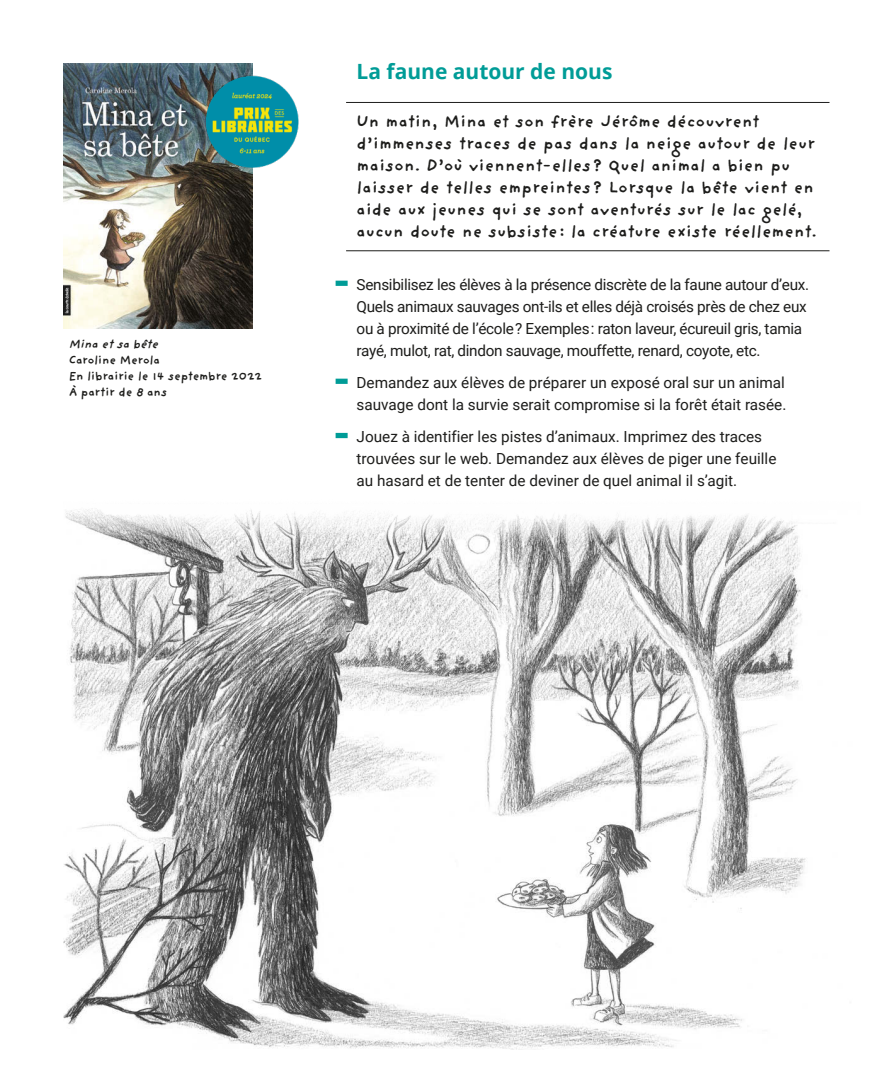
<style>
.page{position:relative;width:882px;height:1071px;background:#fff}
.page>*{position:absolute;margin:0;border:0;box-sizing:border-box;transform-origin:0 0}
.titre{font:700 21px "Open Sans";color:#009c97}
.intro{font:700 17.15px/21.9px "Providence Sans";letter-spacing:.01em;color:#1d1d1b}
.txt{font:15.4px/21.9px "Roboto";color:#1d1d1b}
.txt-2{font:15.4px/21.9px "Roboto";letter-spacing:-.02em;color:#1d1d1b}
.info_C1{font:700 12.25px/15.8px "Providence Sans";letter-spacing:-.02em;color:#1d1d1b}
.s1{font-style:italic}
</style>
<div class="page">
<img style="left:63px;top:508px;width:743px;height:542px">
<hr style="left:346px;top:102px;width:484px;height:1px;background:#1d1d1b">
<hr style="left:346px;top:250px;width:484px;height:1px;background:#1d1d1b">
<div style="left:336px;top:281px;width:12px;height:5px;background:#009c97"></div>
<div style="left:336px;top:379px;width:12px;height:5px;background:#009c97"></div>
<div style="left:336px;top:433px;width:12px;height:5px;background:#009c97"></div>
<img style="left:63px;top:63px;width:190px;height:266px">
<img style="left:201px;top:70px;width:98px;height:103px">
<p class="info_C1" style="left:69px;top:336px;width:195px"><span class="s1">Minaetsabête<br></span>Caroline Merola<br>En librairie le 14 septembre 2022<br>À partir de 8 ans</p>
<p class="titre" style="left:357px;top:57px;width:257px">La faune autour de nous</p>
<p class="intro" style="left:357px;top:110px;width:462px">Un matin, Mina et son frère Jérôme découvrent d’immenses traces de pas dans la neige autour de leur maison. D’où viennent-elles? Quel animal a bien pu laisser de telles empreintes? Lorsque la bête vient en aide aux jeunes qui se sont aventurés sur le lac gelé, aucun doute ne subsiste: la créature existe réellement.</p>
<p class="txt-2" style="left:357px;top:273px;width:454px">Sensibilisez les élèves à la présence discrète de la faune autour d’eux.<br>Quels animaux sauvages ont-ils et elles déjà croisés près de chez eux ou à proximité de l’école ? Exemples : raton laveur, écureuil gris, tamia rayé, mulot, rat, dindon sauvage, mouffette, renard, coyote, etc.</p>
<p class="txt" style="left:357px;top:371px;width:431px">Demandez aux élèves de préparer un exposé oral sur un animal sauvage dont la survie serait compromise si la forêt était rasée.</p>
<p class="txt" style="left:357px;top:425px;width:421px">Jouez à identifier les pistes d’animaux. Imprimez des traces trouvées sur le web. Demandez aux élèves de piger une feuille au hasard et de tenter de deviner de quel animal il s’agit.</p>
</div>
